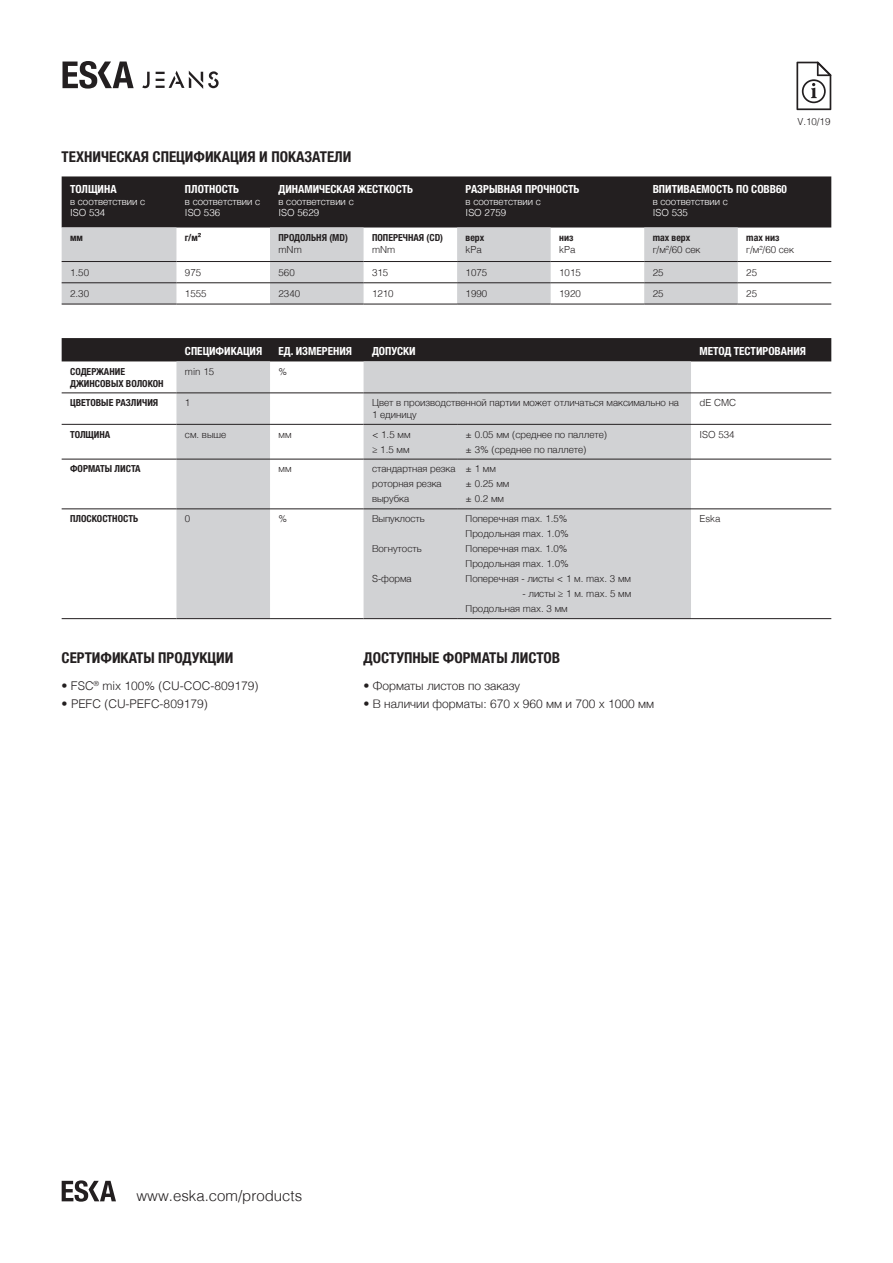
<style>
.page{position:relative;width:893px;height:1263px;background:#fff}
.page>*{position:absolute;margin:0;border:0;box-sizing:border-box;transform-origin:0 0}
.t1{font:700 condensed 15px "Helvetica Neue LTW1 G";color:#231f20}
.t2{font:300 15px "Helvetica";color:#231f20}
.t3{font:300 12px "Helvetica";color:#231f20}
.t4{font:700 condensed 11.25px "Helvetica Neue LTW1 G";color:#fff}
.t5{font:300 9.75px/15px "Helvetica";color:#231f20}
.t6{font:700 condensed 9.75px/11.7px "Helvetica Neue LTW1 G";color:#231f20}
.t7{font:300 9.75px/11.7px "Helvetica";color:#fff}
</style>
<div class="page">
<div style="left:62px;top:176px;width:769px;height:51px;background:#231f20"></div>
<svg style="left:62px;top:227px;width:676px;height:77px;fill:#d1d2d4"></svg>
<hr style="left:62px;top:261px;width:114px;height:1px;background:#231f20">
<hr style="left:176px;top:261px;width:94px;height:1px;background:#231f20">
<hr style="left:270px;top:261px;width:94px;height:1px;background:#231f20">
<hr style="left:364px;top:261px;width:93px;height:1px;background:#231f20">
<hr style="left:457px;top:261px;width:94px;height:1px;background:#231f20">
<hr style="left:551px;top:261px;width:93px;height:1px;background:#231f20">
<hr style="left:644px;top:261px;width:94px;height:1px;background:#231f20">
<hr style="left:738px;top:261px;width:93px;height:1px;background:#231f20">
<hr style="left:62px;top:283px;width:114px;height:1px;background:#231f20">
<hr style="left:176px;top:283px;width:94px;height:1px;background:#231f20">
<hr style="left:270px;top:283px;width:94px;height:1px;background:#231f20">
<hr style="left:364px;top:283px;width:93px;height:1px;background:#231f20">
<hr style="left:457px;top:283px;width:94px;height:1px;background:#231f20">
<hr style="left:551px;top:283px;width:93px;height:1px;background:#231f20">
<hr style="left:644px;top:283px;width:94px;height:1px;background:#231f20">
<hr style="left:738px;top:283px;width:93px;height:1px;background:#231f20">
<hr style="left:62px;top:304px;width:114px;height:1px;background:#231f20">
<hr style="left:176px;top:304px;width:94px;height:1px;background:#231f20">
<hr style="left:270px;top:304px;width:94px;height:1px;background:#231f20">
<hr style="left:364px;top:304px;width:93px;height:1px;background:#231f20">
<hr style="left:457px;top:304px;width:94px;height:1px;background:#231f20">
<hr style="left:551px;top:304px;width:93px;height:1px;background:#231f20">
<hr style="left:644px;top:304px;width:94px;height:1px;background:#231f20">
<hr style="left:738px;top:304px;width:93px;height:1px;background:#231f20">
<div style="left:62px;top:338px;width:769px;height:23px;background:#231f20"></div>
<svg style="left:176px;top:361px;width:515px;height:257px;fill:#d1d2d4"></svg>
<hr style="left:62px;top:393px;width:114px;height:1px;background:#231f20">
<hr style="left:176px;top:393px;width:94px;height:1px;background:#231f20">
<hr style="left:270px;top:393px;width:94px;height:1px;background:#231f20">
<hr style="left:364px;top:393px;width:93px;height:1px;background:#231f20">
<hr style="left:457px;top:393px;width:234px;height:1px;background:#231f20">
<hr style="left:691px;top:393px;width:140px;height:1px;background:#231f20">
<hr style="left:62px;top:424px;width:114px;height:1px;background:#231f20">
<hr style="left:176px;top:424px;width:94px;height:1px;background:#231f20">
<hr style="left:270px;top:424px;width:94px;height:1px;background:#231f20">
<hr style="left:364px;top:424px;width:93px;height:1px;background:#231f20">
<hr style="left:457px;top:424px;width:234px;height:1px;background:#231f20">
<hr style="left:691px;top:424px;width:140px;height:1px;background:#231f20">
<hr style="left:62px;top:459px;width:114px;height:1px;background:#231f20">
<hr style="left:176px;top:459px;width:94px;height:1px;background:#231f20">
<hr style="left:270px;top:459px;width:94px;height:1px;background:#231f20">
<hr style="left:364px;top:459px;width:93px;height:1px;background:#231f20">
<hr style="left:457px;top:459px;width:234px;height:1px;background:#231f20">
<hr style="left:691px;top:459px;width:140px;height:1px;background:#231f20">
<hr style="left:62px;top:509px;width:114px;height:1px;background:#231f20">
<hr style="left:176px;top:509px;width:94px;height:1px;background:#231f20">
<hr style="left:270px;top:509px;width:94px;height:1px;background:#231f20">
<hr style="left:364px;top:509px;width:93px;height:1px;background:#231f20">
<hr style="left:457px;top:509px;width:234px;height:1px;background:#231f20">
<hr style="left:691px;top:509px;width:140px;height:1px;background:#231f20">
<hr style="left:62px;top:618px;width:114px;height:1px;background:#231f20">
<hr style="left:176px;top:618px;width:94px;height:1px;background:#231f20">
<hr style="left:270px;top:618px;width:94px;height:1px;background:#231f20">
<hr style="left:364px;top:618px;width:93px;height:1px;background:#231f20">
<hr style="left:457px;top:618px;width:234px;height:1px;background:#231f20">
<hr style="left:691px;top:618px;width:140px;height:1px;background:#231f20">
<svg style="left:796px;top:62px;width:35px;height:48px"></svg>
<svg style="left:62px;top:1180px;width:54px;height:22px"></svg>
<svg style="left:142px;top:72px;width:8px;height:16px"></svg>
<svg style="left:156px;top:71px;width:63px;height:18px"></svg>
<svg style="left:63px;top:61px;width:71px;height:28px"></svg>
<p class="t5" style="left:797px;top:113px;width:35px">V.10/19</p>
<h1 class="t1" style="left:62px;top:147px;width:291px">ТЕХНИЧЕСКАЯ СПЕЦИФИКАЦИЯ И ПОКАЗАТЕЛИ</h1>
<p class="t4" style="left:70px;top:182px;width:48px">ТОЛЩИНА</p>
<p class="t7" style="left:70px;top:195px;width:77px">в соответствии с<br>ISO 534</p>
<p class="t4" style="left:185px;top:182px;width:56px">ПЛОТНОСТЬ</p>
<p class="t7" style="left:185px;top:195px;width:77px">в соответствии с<br>ISO 536</p>
<p class="t4" style="left:279px;top:182px;width:136px">ДИНАМИЧЕСКАЯ ЖЕСТКОСТЬ</p>
<p class="t7" style="left:279px;top:195px;width:77px">в соответствии с<br>ISO 5629</p>
<p class="t4" style="left:466px;top:182px;width:115px">РАЗРЫВНАЯ ПРОЧНОСТЬ</p>
<p class="t7" style="left:466px;top:195px;width:77px">в соответствии с<br>ISO 2759</p>
<p class="t4" style="left:653px;top:182px;width:136px">ВПИТИВАЕМОСТЬ ПО СОВВ60</p>
<p class="t7" style="left:653px;top:195px;width:77px">в соответствии с<br>ISO 535</p>
<p class="t6" style="left:70px;top:232px;width:14px">мм</p>
<p class="t6" style="left:185px;top:232px;width:18px">г/м²</p>
<p class="t6" style="left:279px;top:232px;width:71px">ПРОДОЛЬНЯ (MD)</p>
<p class="t5" style="left:279px;top:241px;width:25px">mNm</p>
<p class="t6" style="left:372px;top:232px;width:73px">ПОПЕРЕЧНАЯ (CD)</p>
<p class="t5" style="left:372px;top:241px;width:25px">mNm</p>
<p class="t6" style="left:466px;top:232px;width:20px">верх</p>
<p class="t5" style="left:466px;top:241px;width:18px">kPa</p>
<p class="t6" style="left:559px;top:232px;width:16px">низ</p>
<p class="t5" style="left:559px;top:241px;width:18px">kPa</p>
<p class="t6" style="left:653px;top:232px;width:39px">max верх</p>
<p class="t5" style="left:653px;top:241px;width:49px">г/м²/60 сек</p>
<p class="t6" style="left:746px;top:232px;width:35px">max низ</p>
<p class="t5" style="left:746px;top:241px;width:49px">г/м²/60 сек</p>
<p class="t5" style="left:70px;top:264px;width:20px">1.50</p>
<p class="t5" style="left:185px;top:264px;width:18px">975</p>
<p class="t5" style="left:278px;top:264px;width:18px">560</p>
<p class="t5" style="left:372px;top:264px;width:18px">315</p>
<p class="t5" style="left:466px;top:264px;width:23px">1075</p>
<p class="t5" style="left:559px;top:264px;width:23px">1015</p>
<p class="t5" style="left:653px;top:264px;width:12px">25</p>
<p class="t5" style="left:746px;top:264px;width:12px">25</p>
<p class="t5" style="left:70px;top:285px;width:20px">2.30</p>
<p class="t5" style="left:185px;top:285px;width:23px">1555</p>
<p class="t5" style="left:278px;top:285px;width:23px">2340</p>
<p class="t5" style="left:372px;top:285px;width:23px">1210</p>
<p class="t5" style="left:466px;top:285px;width:23px">1990</p>
<p class="t5" style="left:559px;top:285px;width:23px">1920</p>
<p class="t5" style="left:653px;top:285px;width:12px">25</p>
<p class="t5" style="left:746px;top:285px;width:12px">25</p>
<p class="t4" style="left:185px;top:344px;width:79px">СПЕЦИФИКАЦИЯ</p>
<p class="t4" style="left:279px;top:344px;width:75px">ЕД. ИЗМЕРЕНИЯ</p>
<p class="t4" style="left:372px;top:344px;width:45px">ДОПУСКИ</p>
<p class="t4" style="left:699px;top:344px;width:108px">МЕТОД ТЕСТИРОВАНИЯ</p>
<p class="t6" style="left:70px;top:365px;width:95px">СОДЕРЖАНИЕ<br>ДЖИНСОВЫХ ВОЛОКОН</p>
<p class="t5" style="left:185px;top:363px;width:31px">min 15</p>
<p class="t5" style="left:279px;top:363px;width:10px">%</p>
<p class="t6" style="left:70px;top:397px;width:90px">ЦВЕТОВЫЕ РАЗЛИЧИЯ</p>
<p class="t5" style="left:185px;top:395px;width:7px">1</p>
<p class="t5" style="left:372px;top:396px;width:308px;line-height:11.7px">Цвет в производственной партии может отличаться максимально на<br>1 единицу</p>
<p class="t5" style="left:699px;top:395px;width:38px">dE CMC</p>
<p class="t6" style="left:70px;top:428px;width:42px">ТОЛЩИНА</p>
<p class="t5" style="left:185px;top:426px;width:43px">см. выше</p>
<p class="t5" style="left:279px;top:426px;width:15px">мм</p>
<p class="t5" style="left:372px;top:426px;width:40px">&lt; 1.5 мм ≥ 1.5 мм</p>
<p class="t5" style="left:466px;top:426px;width:143px">± 0.05 мм (среднее по паллете) ± 3% (среднее по паллете)</p>
<p class="t5" style="left:699px;top:426px;width:37px">ISO 534</p>
<p class="t6" style="left:70px;top:463px;width:72px">ФОРМАТЫ ЛИСТА</p>
<p class="t5" style="left:278px;top:461px;width:15px">мм</p>
<p class="t5" style="left:372px;top:461px;width:85px">стандартная резка роторная резка вырубка</p>
<p class="t5" style="left:466px;top:461px;width:45px">± 1 мм<br>± 0.25 мм ± 0.2 мм</p>
<p class="t6" style="left:70px;top:513px;width:69px">ПЛОСКОСТНОСТЬ</p>
<p class="t5" style="left:185px;top:511px;width:7px">0</p>
<p class="t5" style="left:278px;top:511px;width:10px">%</p>
<p class="t5" style="left:372px;top:511px;width:54px">Выпуклость</p>
<p class="t5" style="left:372px;top:541px;width:51px">Вогнутость</p>
<p class="t5" style="left:372px;top:571px;width:41px">S-форма</p>
<p class="t5" style="left:466px;top:511px;width:167px">Поперечная max. 1.5%<br>Продольная max. 1.0%<br>Поперечная max. 1.0%<br>Продольная max. 1.0%<br>Поперечная - листы &lt; 1 м. max. 3 мм</p>
<p class="t5" style="left:466px;top:585px;width:167px;text-indent:57px">- листы ≥ 1 м. max. 5 мм<br>Продольная max. 3 мм</p>
<p class="t5" style="left:699px;top:510px;width:23px">Eska</p>
<h1 class="t1" style="left:62px;top:649px;width:173px">СЕРТИФИКАТЫ ПРОДУКЦИИ</h1>
<p class="t3" style="left:62px;top:675px;width:198px">• FSC<sup>®</sup> mix 100% (CU-COC-809179)</p>
<p class="t3" style="left:62px;top:693px;width:148px">• PEFC (CU-PEFC-809179)</p>
<h1 class="t1" style="left:364px;top:649px;width:198px">ДОСТУПНЫЕ ФОРМАТЫ ЛИСТОВ</h1>
<p class="t3" style="left:364px;top:675px;width:158px">• Форматы листов по заказу</p>
<p class="t3" style="left:364px;top:693px;width:292px">• В наличии форматы: 670 x 960 мм и 700 x 1000 мм</p>
<h1 class="t2" style="left:136px;top:1183px;width:167px">www.eska.com/products</h1>
</div>
